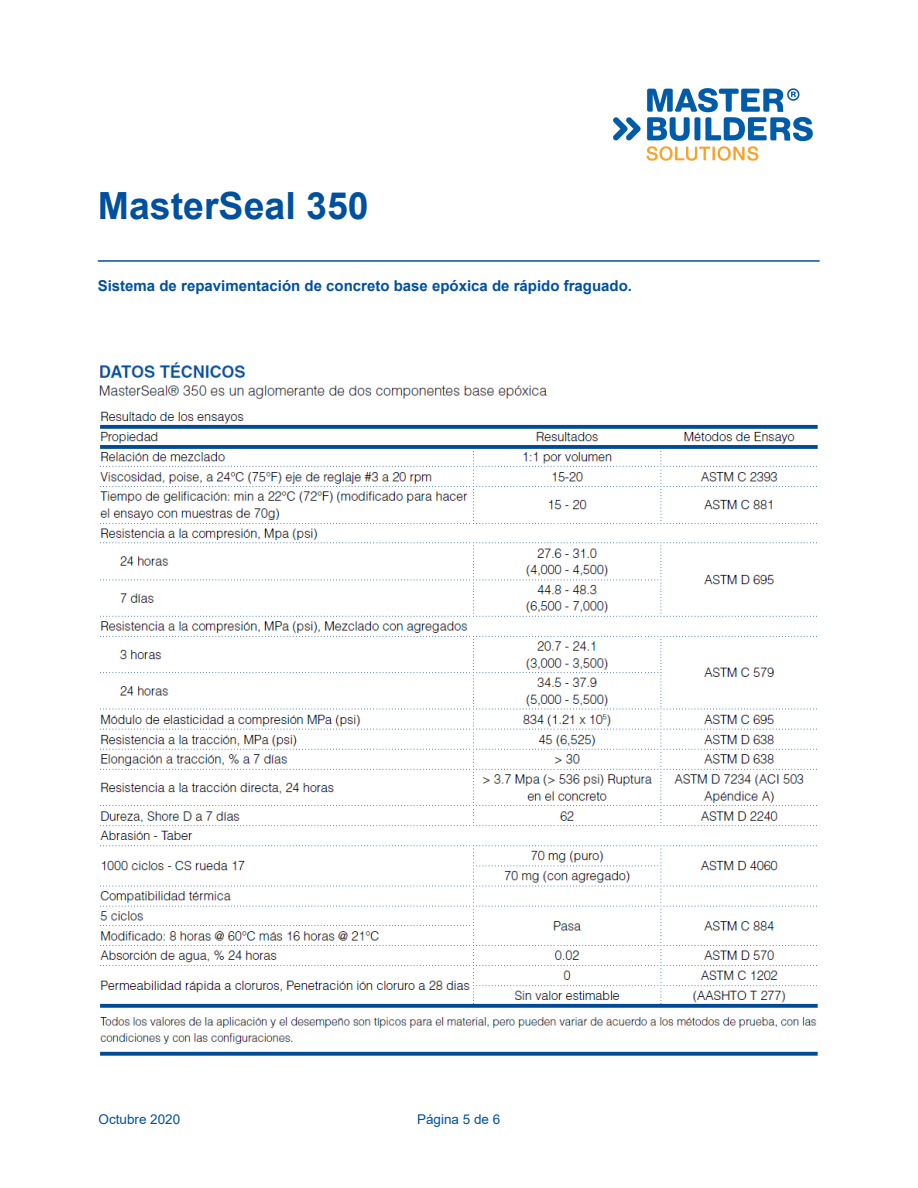
<style>
.page{position:relative;width:918px;height:1188px;background:#fff}
.page>*{position:absolute;margin:0;border:0;box-sizing:border-box;transform-origin:0 0}
.t1{font:700 37.5px "Arial";color:#01509f}
.t2{font:700 15px "Arial";color:#01509f}
.t3{font:13.5px "Arial";color:#01509f}
</style>
<div class="page">
<hr style="left:98px;top:260px;width:722px;height:2px;background:#01509f">
<img style="left:613px;top:88px;width:200px;height:73px">
<img style="left:99px;top:361px;width:719px;height:695px">
<h1 class="t1" style="left:98px;top:179px;width:272px">MasterSeal 350</h1>
<p class="t2" style="left:98px;top:276px;width:536px">Sistema de repavimentación de concreto base epóxica de rápido fraguado.</p>
<p class="t3" style="left:99px;top:1110px;width:83px">Octubre 2020</p>
<p class="t3" style="left:417px;top:1110px;width:85px">Página 5 de 6</p>
</div>
